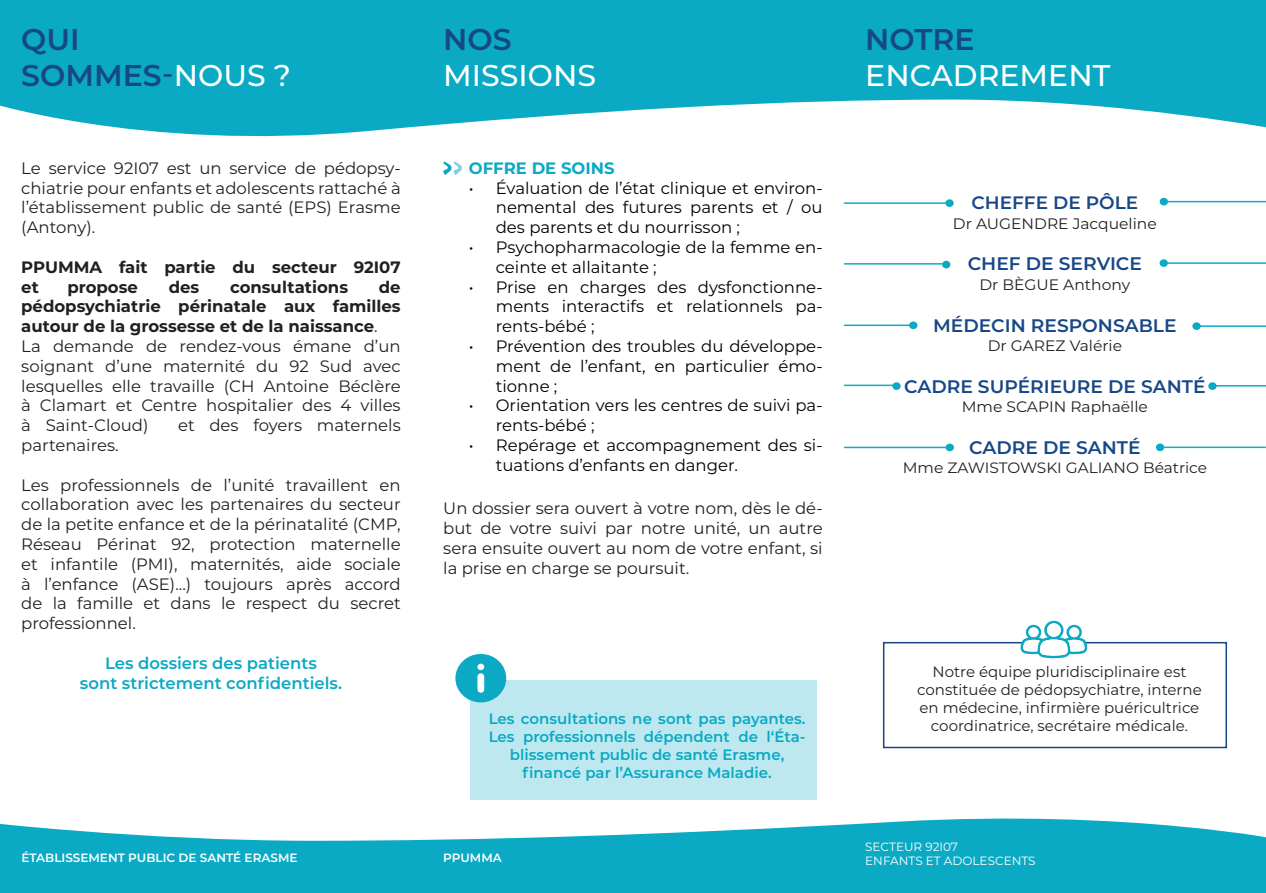
<style>
.page{position:relative;width:1266px;height:893px;background:#fff}
.page>*{position:absolute;margin:0;border:0;box-sizing:border-box;transform-origin:0 0}
.t1{font:600 30px/36px "Montserrat";color:#174786}
.t2{font:500 30px "Montserrat";color:#fff}
.t3{font:600 18.15px "Montserrat";color:#174786}
.t4{font:600 18px "Montserrat";color:#174786}
.t5{font:16.5px/19.8px "Montserrat";color:#231f20;text-align:justify}
.t6{font:16.5px/19.8px "Montserrat";color:#000;text-align:justify}
.t7{font:700 16.5px/19.8px "Montserrat";color:#231f20}
.t8{font:600 16.5px/19.8px "Montserrat";color:#0ba9c4;text-align:center}
.t9{font:700 16.5px "Montserrat";color:#0ba9c4}
.t10{font:15.15px "Montserrat";color:#231f20}
.t11{font:15px/18px "Montserrat";color:#231f20;text-align:center}
.t12{font:600 15px/18px "Montserrat";color:#0ba9c4;text-align:center}
.t13{font:600 12px "Montserrat";color:#fff}
.t14{font:12px "Montserrat";color:#fff}
.s1{font-weight:500}
.s2{font-weight:500;color:#fff}
.s3{font-weight:700}
.s4{font-size:15.15px}
</style>
<div class="page">
<svg style="left:0;top:0;width:1266px;height:137px;fill:#0baac4"></svg>
<svg style="left:0;top:818px;width:1266px;height:75px;fill:#0baac4"></svg>
<div style="left:945px;top:199px;width:8px;height:8px;background:#0baac4;border-radius:50%"></div>
<div style="left:1159px;top:198px;width:9px;height:7px;background:#0baac4;border-radius:50%"></div>
<hr style="left:844px;top:202px;width:105px;height:2px;background:#0dabc5">
<hr style="left:1163px;top:201px;width:103px;height:1px;background:#0dabc5">
<div style="left:942px;top:261px;width:8px;height:7px;background:#0baac4;border-radius:50%"></div>
<div style="left:1159px;top:259px;width:8px;height:8px;background:#0baac4;border-radius:50%"></div>
<hr style="left:844px;top:263px;width:101px;height:2px;background:#0dabc5">
<hr style="left:1163px;top:262px;width:103px;height:2px;background:#0dabc5">
<div style="left:945px;top:444px;width:9px;height:7px;background:#0baac4;border-radius:50%"></div>
<hr style="left:844px;top:447px;width:101px;height:1px;background:#0dabc5">
<svg style="left:1155px;top:443px;width:9px;height:8px"></svg>
<hr style="left:1164px;top:447px;width:101px;height:1px;background:#0dabc5">
<div style="left:883px;top:642px;width:344px;height:106px;border:2px solid #174786"></div>
<svg style="left:1020px;top:620px;width:67px;height:38px"></svg>
<div style="left:1047px;top:623px;width:13px;height:14px;background:#fcfdfc;border-radius:50%"></div>
<div style="left:1028px;top:627px;width:10px;height:10px;background:#fcfdfc;border-radius:50%"></div>
<div style="left:1069px;top:627px;width:10px;height:10px;background:#fcfdfc;border-radius:50%"></div>
<div style="left:470px;top:681px;width:347px;height:119px;background:#bde8ef"></div>
<svg style="left:455px;top:654px;width:51px;height:48px"></svg>
<hr style="left:844px;top:325px;width:69px;height:1px;background:#0dabc5">
<div style="left:909px;top:321px;width:8px;height:8px;background:#0baac4;border-radius:50%"></div>
<hr style="left:1196px;top:325px;width:70px;height:2px;background:#0dabc5">
<div style="left:1192px;top:322px;width:8px;height:8px;background:#0baac4;border-radius:50%"></div>
<svg style="left:443px;top:161px;width:19px;height:14px"></svg>
<div style="left:892px;top:382px;width:8px;height:8px;background:#0baac4;border-radius:50%"></div>
<hr style="left:844px;top:385px;width:52px;height:1px;background:#0dabc5">
<div style="left:1208px;top:382px;width:8px;height:8px;background:#0baac4;border-radius:50%"></div>
<hr style="left:1213px;top:385px;width:53px;height:2px;background:#0dabc5">
<h1 class="t1" style="left:21px;top:20px;width:271px">QUI<br>SOMMES<span class="s1">-</span><span class="s2">NOUS ?</span></h1>
<h1 class="t1" style="left:443px;top:20px;width:70px">NOS</h1>
<h1 class="t2" style="left:443px;top:55px;width:154px">MISSIONS</h1>
<p class="t5" style="left:21px;top:157px;width:381px">Le service 92I07 est un service de pédopsy&shy;chiatrie pour enfants et adolescents rattaché à l’établissement public de santé (EPS) Erasme (Antony).</p>
<p class="t7" style="left:21px;top:256px;width:381px">PPUMMA fait partie du secteur 92I07 et</p>
<p class="t7" style="left:67px;top:276px;width:72px">propose</p>
<p class="t7" style="left:169px;top:276px;width:32px">des</p>
<p class="t7" style="left:230px;top:276px;width:120px">consultations</p>
<p class="t5" style="left:21px;top:276px;width:381px;text-align:left;text-indent:357px"><span class="s3">de pédopsychiatrie périnatale aux familles autour de la grossesse et de la naissance</span>.<br>La demande de rendez-vous émane d’un soignant d’une maternité du 92 Sud avec lesquelles elle travaille (CH Antoine Béclère à Clamart et Centre hospitalier des 4 villes à Saint-Cloud)</p>
<p class="t5" style="left:178px;top:415px;width:224px">et des foyers maternels</p>
<p class="t5" style="left:21px;top:435px;width:99px">partenaires.</p>
<p class="t5" style="left:21px;top:474px;width:381px">Les professionnels de l’unité travaillent en collaboration avec les partenaires du secteur de la petite enfance et de la périnatalité (CMP, Réseau Périnat 92, protection maternelle et infantile (PMI), maternités, aide sociale à l’enfance (ASE)...) toujours après accord de la famille et dans le respect du secret professionnel.</p>
<p class="t8" style="left:80px;top:652px;width:264px">Les dossiers des patients<br>sont strictement confidentiels.</p>
<p class="t9" style="left:469px;top:156px;width:147px">OFFRE DE SOINS</p>
<p class="t6" style="left:496px;top:177px;width:328px;text-indent:-27px">• Évaluation de l’état clinique et environ&shy;nemental des futures parents et / ou des parents et du nourrisson ;</p>
<p class="t6" style="left:496px;top:237px;width:328px;text-indent:-27px">• Psychopharmacologie de la femme en&shy;ceinte et allaitante ;</p>
<p class="t6" style="left:496px;top:276px;width:328px;text-indent:-27px">• Prise en charges des dysfonctionne&shy;ments interactifs et relationnels pa&shy;rents-bébé ;</p>
<p class="t6" style="left:496px;top:336px;width:328px;text-indent:-27px">• Prévention des troubles du développe&shy;ment de l’enfant, en particulier émo&shy;tionne ;</p>
<p class="t6" style="left:496px;top:395px;width:328px;text-indent:-27px">• Orientation vers les centres de suivi pa&shy;rents-bébé ;</p>
<p class="t6" style="left:496px;top:435px;width:328px;text-indent:-27px">• Repérage et accompagnement des si&shy;tuations d’enfants en danger.</p>
<p class="t5" style="left:443px;top:498px;width:381px">Un dossier sera ouvert à votre nom, dès le dé&shy;but de votre suivi par notre unité, un autre sera ensuite ouvert au nom de votre enfant, si la prise en charge se poursuit.</p>
<p class="t12" style="left:489px;top:709px;width:318px">Les consultations ne sont pas payantes.<br>Les professionnels dépendent de l‘Éta&shy;blissement public de santé Erasme, financé par l’Assurance Maladie.</p>
<h1 class="t1" style="left:865px;top:20px;width:111px">NOTRE</h1>
<h1 class="t2" style="left:865px;top:55px;width:247px">ENCADREMENT</h1>
<p class="t4" style="left:971px;top:190px;width:168px">CHEFFE DE PÔLE</p>
<p class="t10" style="left:953px;top:213px;width:205px">Dr AUGENDRE Jacqueline</p>
<p class="t3" style="left:967px;top:251px;width:176px">CHEF DE SERVICE</p>
<p class="t10" style="left:979px;top:274px;width:152px">Dr BÈGUE Anthony</p>
<p class="t3" style="left:933px;top:312px;width:245px">MÉDECIN RESPONSABLE</p>
<p class="t10" style="left:987px;top:335px;width:136px">Dr GAREZ Valérie</p>
<p class="t3" style="left:904px;top:373px;width:303px">CADRE SUPÉRIEURE DE SANTÉ</p>
<p class="t10" style="left:961px;top:397px;width:188px">Mme SCAPIN Raphaëlle</p>
<p class="t3" style="left:969px;top:434px;width:173px">CADRE DE SANTÉ</p>
<p class="t11" style="left:902px;top:459px;width:306px"><span class="s4">Mme</span> ZAWISTOWSKI GALIANO Béatrice</p>
<p class="t11" style="left:917px;top:662px;width:286px">Notre équipe pluridisciplinaire est constituée de pédopsychiatre, interne en médecine, infirmière puéricultrice coordinatrice, secrétaire médicale.</p>
<p class="t14" style="left:865px;top:838px;width:94px">SECTEUR 92I07</p>
<p class="t13" style="left:21px;top:849px;width:278px">ÉTABLISSEMENT PUBLIC DE SANTÉ ERASME</p>
<p class="t14" style="left:865px;top:853px;width:172px">ENFANTS ET ADOLESCENTS</p>
<p class="t13" style="left:443px;top:849px;width:60px">PPUMMA</p>
</div>
